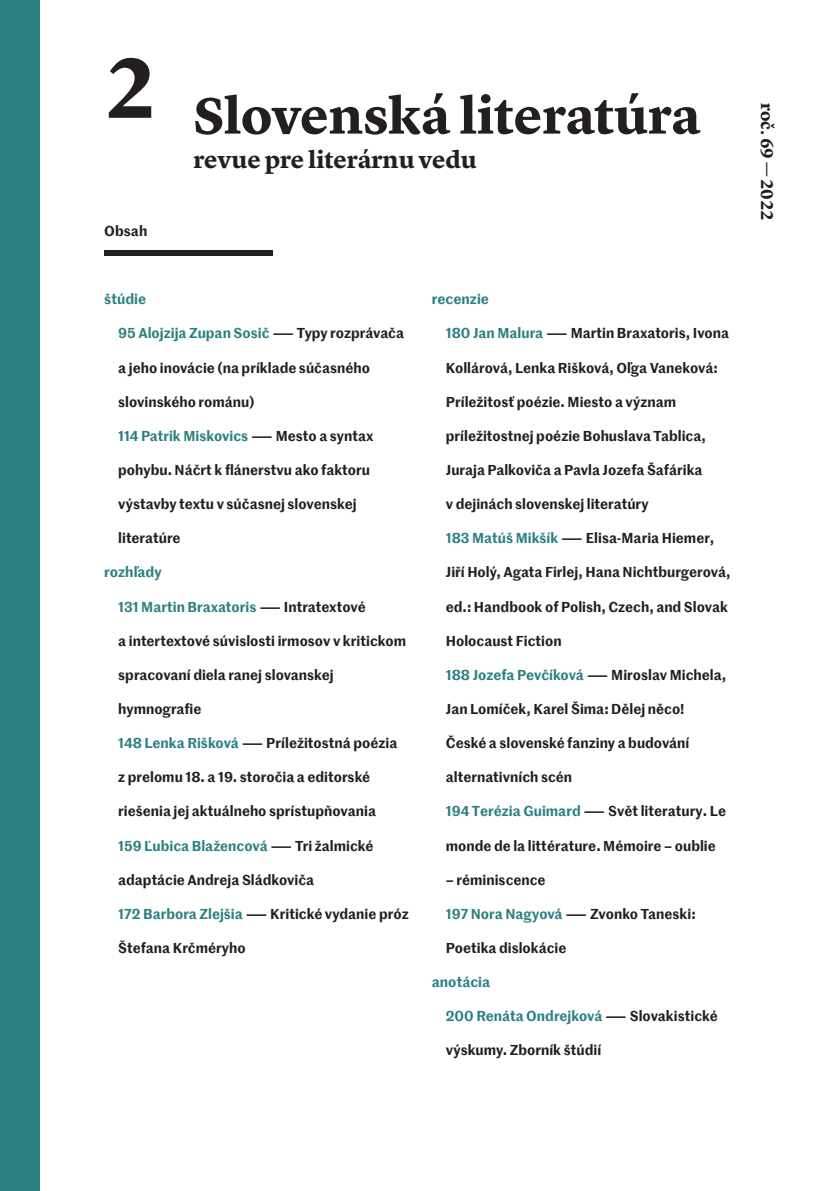
<style>
.page{position:relative;width:819px;height:1191px;background:#fff}
.page>*{position:absolute;margin:0;border:0;box-sizing:border-box;transform-origin:0 0}
.t1{font:700 87.5px "Lyon Text";color:#231f20}
.t2{font:700 52.5px "Lyon Text";letter-spacing:-.005em;color:#231f20}
.t3{font:700 24.5px "Lyon Text";color:#231f20}
.t4{font:700 17.5px "Lyon Text";color:#231f20}
.t5{font:600 14px "Marr Sans Web";color:#231f20}
.t6{font:600 14px "Marr Sans Web";color:#2c8082}
.t7{font:600 14px "Marr Sans Web";color:#231f20;scale:2 1}
.s1{color:#231f20}
.s2{color:#2c8082}
</style>
<div class="page">
<div style="left:0;top:0;width:40px;height:1191px;background:#2c8082"></div>
<div style="left:104px;top:250px;width:169px;height:6px;background:#231f20"></div>
<p class="t1" style="left:104px;top:20px;width:54px">2</p>
<p class="t5" style="left:104px;top:220px;width:45px">Obsah</p>
<p class="t2" style="left:193px;top:75px;width:508px">Slovenská literatúra</p>
<p class="t3" style="left:193px;top:140px;width:284px">revue pre literárnu vedu</p>
<p class="t6" style="left:104px;top:289px;width:44px">štúdie</p>
<p class="t6" style="left:118px;top:323px;width:287px">95 Alojzija Zupan Sosič <span class="s1">—Typy rozprávača</span></p>
<p class="t5" style="left:118px;top:357px;width:253px">a jeho inovácie (na príklade súčasného</p>
<p class="t5" style="left:118px;top:391px;width:138px">slovinského románu)</p>
<p class="t6" style="left:118px;top:425px;width:257px">114 Patrik Miskovics <span class="s1">—Mesto a syntax</span></p>
<p class="t5" style="left:118px;top:459px;width:253px">pohybu. Náčrt k flánerstvu ako faktoru</p>
<p class="t5" style="left:118px;top:493px;width:240px">výstavby textu v súčasnej slovenskej</p>
<p class="t5" style="left:118px;top:528px;width:64px">literatúre</p>
<p class="t6" style="left:104px;top:562px;width:59px">rozhľady</p>
<p class="t6" style="left:118px;top:596px;width:249px">131 Martin Braxatoris <span class="s1">—Intratextové</span></p>
<p class="t5" style="left:118px;top:630px;width:289px">a intertextové súvislosti irmosov v kritickom</p>
<p class="t5" style="left:118px;top:664px;width:217px">spracovaní diela ranej slovanskej</p>
<p class="t5" style="left:118px;top:698px;width:85px">hymnografie</p>
<p class="t7" style="left:118px;top:732px;width:141px"><span class="s2">148 Lenka Rišková</span> —Príležitostná poézia</p>
<p class="t5" style="left:118px;top:766px;width:253px">z prelomu 18. a 19. storočia a editorské</p>
<p class="t5" style="left:118px;top:801px;width:259px">riešenia jej aktuálneho sprístupňovania</p>
<p class="t6" style="left:118px;top:835px;width:257px">159 Ľubica Blažencová <span class="s1">—Tri žalmické</span></p>
<p class="t5" style="left:118px;top:869px;width:197px">adaptácie Andreja Sládkoviča</p>
<p class="t7" style="left:118px;top:903px;width:147px"><span class="s2">172 Barbora Zlejšia</span> —Kritické vydanie próz</p>
<p class="t5" style="left:118px;top:937px;width:129px">Štefana Krčméryho</p>
<p class="t6" style="left:432px;top:289px;width:59px">recenzie</p>
<p class="t7" style="left:446px;top:323px;width:143px"><span class="s2">180 Jan Malura</span> —Martin Braxatoris, Ivona</p>
<p class="t5" style="left:446px;top:357px;width:273px">Kollárová, Lenka Rišková, Oľga Vaneková:</p>
<p class="t5" style="left:446px;top:391px;width:232px">Príležitosť poézie. Miesto a význam</p>
<p class="t5" style="left:446px;top:425px;width:261px">príležitostnej poézie Bohuslava Tablica,</p>
<p class="t5" style="left:446px;top:459px;width:258px">Juraja Palkoviča a Pavla Jozefa Šafárika</p>
<p class="t5" style="left:446px;top:493px;width:204px">v dejinách slovenskej literatúry</p>
<p class="t7" style="left:446px;top:528px;width:136px"><span class="s2">183 Matúš Mikšík</span> —Elisa-Maria Hiemer,</p>
<p class="t5" style="left:446px;top:562px;width:286px">Jiří Holý, Agata Firlej, Hana Nichtburgerová,</p>
<p class="t5" style="left:446px;top:596px;width:284px">ed.: Handbook of Polish, Czech, and Slovak</p>
<p class="t5" style="left:446px;top:630px;width:117px">Holocaust Fiction</p>
<p class="t6" style="left:446px;top:664px;width:282px">188 Jozefa Pevčíková <span class="s1">—Miroslav Michela,</span></p>
<p class="t5" style="left:446px;top:698px;width:240px">Jan Lomíček, Karel Šima: Dělej něco!</p>
<p class="t5" style="left:446px;top:732px;width:245px">České a slovenské fanziny a budování</p>
<p class="t5" style="left:446px;top:766px;width:128px">alternativních scén</p>
<p class="t7" style="left:446px;top:801px;width:142px"><span class="s2">194 Terézia Guimard</span> —Svět literatury. Le</p>
<p class="t5" style="left:446px;top:835px;width:271px">monde de la littérature. Mémoire – oublie</p>
<p class="t5" style="left:446px;top:869px;width:101px">– réminiscence</p>
<p class="t7" style="left:446px;top:903px;width:126px"><span class="s2">197 Nora Nagyová</span> —Zvonko Taneski:</p>
<p class="t5" style="left:446px;top:937px;width:122px">Poetika dislokácie</p>
<p class="t6" style="left:432px;top:971px;width:60px">anotácia</p>
<p class="t6" style="left:446px;top:1005px;width:273px">200 Renáta Ondrejková <span class="s1">—Slovakistické</span></p>
<p class="t5" style="left:446px;top:1039px;width:157px">výskumy. Zborník štúdií</p>
<p class="t4" style="left:780px;top:103px;width:119px;rotate:90deg">roč. 69 — 2022</p>
</div>
